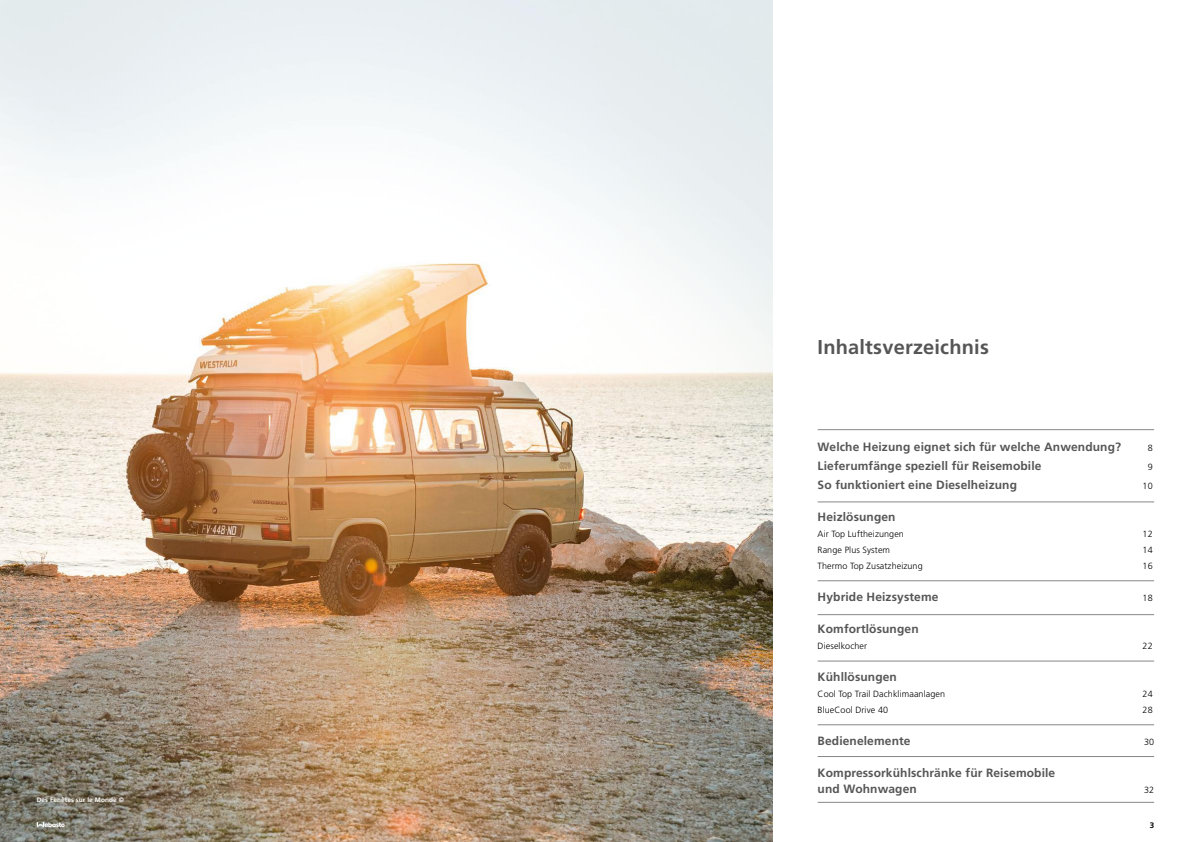
<style>
.page{position:relative;width:1191px;height:842px;background:#fff}
.page>*{position:absolute;margin:0;border:0;box-sizing:border-box;transform-origin:0 0}
.t1{font:700 20px "Frutiger";letter-spacing:.01em;color:#575656}
.t2{font:700 12px/16px "Frutiger";letter-spacing:.01em;color:#575656}
.t3{font:300 9px "Frutiger";letter-spacing:.01em;color:#000}
.t4{font:700 8px "Frutiger";color:#000}
.t5{font:700 6.5px "Frutiger";letter-spacing:.01em;color:#fff}
</style>
<div class="page">
<img style="left:0;top:0;width:772px;height:842px">
<svg style="left:37px;top:822px;width:28px;height:6px"></svg>
<hr style="left:817px;top:429px;width:337px;height:1px;background:#878786">
<hr style="left:817px;top:724px;width:337px;height:1px;background:#878786">
<hr style="left:817px;top:802px;width:337px;height:1px;background:#878786">
<hr style="left:817px;top:756px;width:337px;height:1px;background:#878786">
<hr style="left:817px;top:661px;width:337px;height:1px;background:#878786">
<hr style="left:817px;top:502px;width:337px;height:1px;background:#878786">
<hr style="left:817px;top:580px;width:337px;height:1px;background:#878786">
<hr style="left:817px;top:614px;width:337px;height:1px;background:#878786">
<p class="t5" style="left:37px;top:796px;width:89px">Des Fenêtes sur le Monde ©</p>
<h1 class="t1" style="left:817px;top:336px;width:173px">Inhaltsverzeichnis</h1>
<p class="t2" style="left:817px;top:439px;width:305px">Welche Heizung eignet sich für welche Anwendung?</p>
<p class="t3" style="left:1147px;top:442px;width:7px">8</p>
<p class="t2" style="left:817px;top:458px;width:225px">Lieferumfänge speziell für Reisemobile</p>
<p class="t3" style="left:1147px;top:461px;width:7px">9</p>
<p class="t2" style="left:817px;top:477px;width:201px">So funktioniert eine Dieselheizung</p>
<p class="t3" style="left:1142px;top:480px;width:12px">10</p>
<p class="t2" style="left:817px;top:509px;width:79px">Heizlösungen</p>
<p class="t3" style="left:817px;top:528px;width:88px">Air Top Luftheizungen</p>
<p class="t3" style="left:1142px;top:528px;width:12px">12</p>
<p class="t3" style="left:817px;top:544px;width:74px">Range Plus System</p>
<p class="t3" style="left:1142px;top:544px;width:12px">14</p>
<p class="t3" style="left:817px;top:560px;width:107px">Thermo Top Zusatzheizung</p>
<p class="t3" style="left:1142px;top:560px;width:12px">16</p>
<p class="t2" style="left:817px;top:589px;width:122px">Hybride Heizsysteme</p>
<p class="t3" style="left:1142px;top:592px;width:12px">18</p>
<p class="t2" style="left:817px;top:621px;width:103px">Komfortlösungen</p>
<p class="t3" style="left:817px;top:640px;width:51px">Dieselkocher</p>
<p class="t3" style="left:1142px;top:640px;width:12px">22</p>
<p class="t2" style="left:817px;top:669px;width:81px">Kühllösungen</p>
<p class="t3" style="left:817px;top:688px;width:129px">Cool Top Trail Dachklimaanlagen</p>
<p class="t3" style="left:1142px;top:688px;width:12px">24</p>
<p class="t3" style="left:817px;top:704px;width:72px">BlueCool Drive 40</p>
<p class="t3" style="left:1142px;top:704px;width:12px">28</p>
<p class="t2" style="left:817px;top:733px;width:94px">Bedienelemente</p>
<p class="t3" style="left:1144px;top:736px;width:12px">30</p>
<p class="t2" style="left:817px;top:765px;width:239px">Kompressorkühlschränke für Reisemobile und Wohnwagen</p>
<p class="t3" style="left:1144px;top:784px;width:12px">32</p>
<p class="t4" style="left:1149px;top:820px;width:6px">3</p>
</div>
